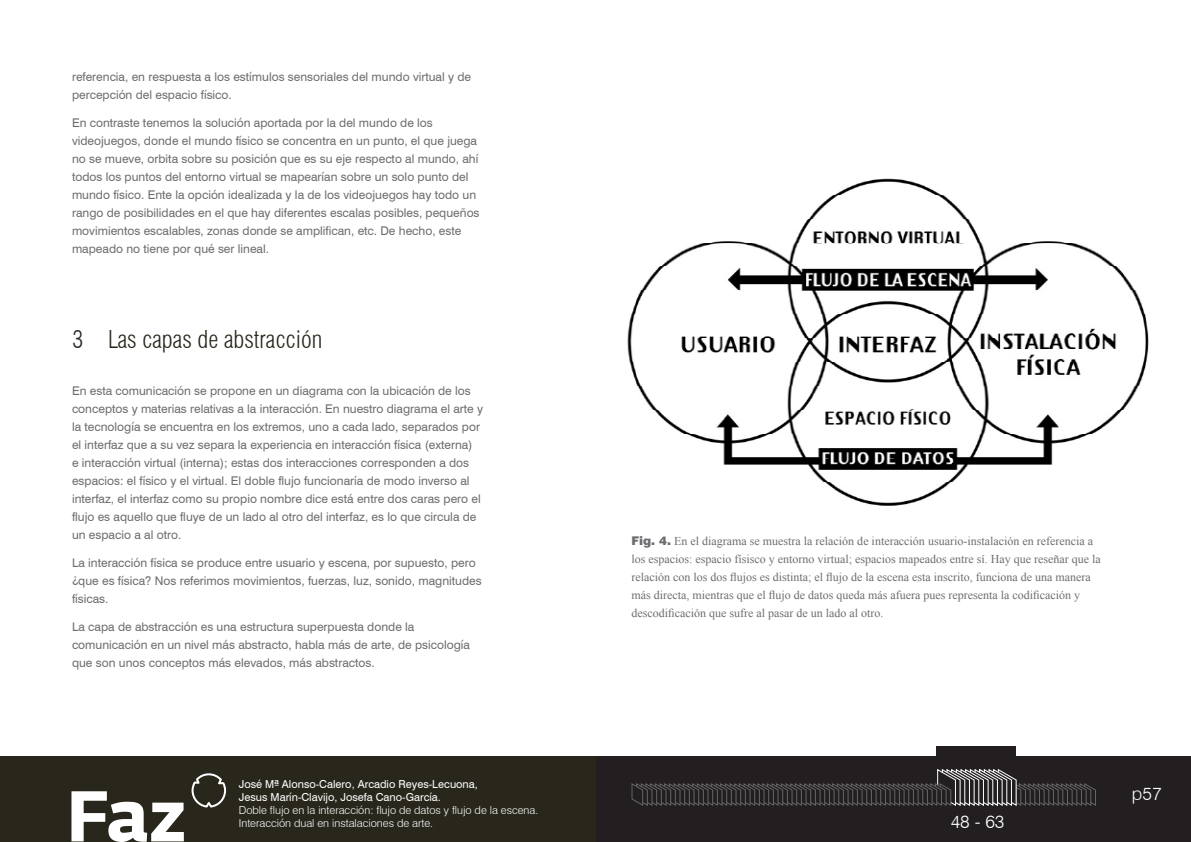
<style>
.page{position:relative;width:1191px;height:842px;background:#fff}
.page>*{position:absolute;margin:0;border:0;box-sizing:border-box;transform-origin:0 0}
.t1{font:300 condensed 24px "Swiss 721 BT";color:#29271c}
.t2{font:300 18px "Swiss 721 BT";color:#fff}
.t3{font:12px/18px "Swiss 721 BT";color:#6c6d70}
.t4{font:12px/18px "Times New Roman";color:#6c6d70}
.t5{font:300 11px/13.2px "Swiss 721 BT";color:#fff}
.t6{font:11px/13.2px "Swiss 721 BT";color:#fff}
.s1{font-family:"Swiss 721 BT";font-weight:900}
</style>
<div class="page">
<div style="left:595px;top:757px;width:596px;height:85px;background:#231f20"></div>
<div style="left:936px;top:746px;width:79px;height:21px;background:#231f20"></div>
<svg style="left:631px;top:769px;width:465px;height:37px"></svg>
<div style="left:0;top:757px;width:595px;height:85px;background:#29271c"></div>
<svg style="left:71px;top:791px;width:113px;height:51px"></svg>
<svg style="left:191px;top:773px;width:36px;height:35px"></svg>
<img style="left:627px;top:178px;width:522px;height:328px">
<p class="t3" style="left:72px;top:68px;width:401px">referencia, en respuesta a los estímulos sensoriales del mundo virtual y de percepción del espacio físico.</p>
<p class="t3" style="left:72px;top:114px;width:409px">En contraste tenemos la solución aportada por la del mundo de los videojuegos, donde el mundo físico se concentra en un punto, el que juega no se mueve, orbita sobre su posición que es su eje respecto al mundo, ahí todos los puntos del entorno virtual se mapearían sobre un solo punto del mundo físico. Ente la opción idealizada y la de los videojuegos hay todo un rango de posibilidades en el que hay diferentes escalas posibles, pequeños movimientos escalables, zonas donde se amplifican, etc. De hecho, este mapeado no tiene por qué ser lineal.</p>
<h1 class="t1" style="left:72px;top:325px;width:252px">3 Las capas de abstracción</h1>
<p class="t3" style="left:72px;top:381px;width:413px">En esta comunicación se propone en un diagrama con la ubicación de los conceptos y materias relativas a la interacción. En nuestro diagrama el arte y la tecnología se encuentra en los extremos, uno a cada lado, separados por el interfaz que a su vez separa la experiencia en interacción física (externa)<br>e interacción virtual (interna); estas dos interacciones corresponden a dos espacios: el físico y el virtual. El doble flujo funcionaría de modo inverso al interfaz, el interfaz como su propio nombre dice está entre dos caras pero el flujo es aquello que fluye de un lado al otro del interfaz, es lo que circula de un espacio a al otro.</p>
<p class="t3" style="left:72px;top:553px;width:411px">La interacción física se produce entre usuario y escena, por supuesto, pero ¿que es física? Nos referimos movimientos, fuerzas, luz, sonido, magnitudes físicas.</p>
<p class="t3" style="left:72px;top:617px;width:399px">La capa de abstracción es una estructura superpuesta donde la comunicación en un nivel más abstracto, habla más de arte, de psicología que son unos conceptos más elevados, más abstractos.</p>
<p class="t6" style="left:239px;top:777px;width:241px">José Mª Alonso-Calero, Arcadio Reyes-Lecuona,<br>Jesus Marín-Clavijo, Josefa Cano-García.</p>
<p class="t5" style="left:239px;top:803px;width:301px">Doble flujo en la interacción: flujo de datos y flujo de la escena.<br>Interacción dual en instalaciones de arte.</p>
<p class="t4" style="left:631px;top:531px;width:471px"><span class="s1">Fig. 4.</span> En el diagrama se muestra la relación de interacción usuario-instalación en referencia a los espacios: espacio físisco y entorno virtual; espacios mapeados entre sí. Hay que reseñar que la relación con los dos flujos es distinta; el flujo de la escena esta inscrito, funciona de una manera más directa, mientras que el flujo de datos queda más afuera pues representa la codificación y descodificación que sufre al pasar de un lado al otro.</p>
<h2 class="t2" style="left:950px;top:810px;width:55px">48 - 63</h2>
<h2 class="t2" style="left:1132px;top:782px;width:31px">p57</h2>
</div>
